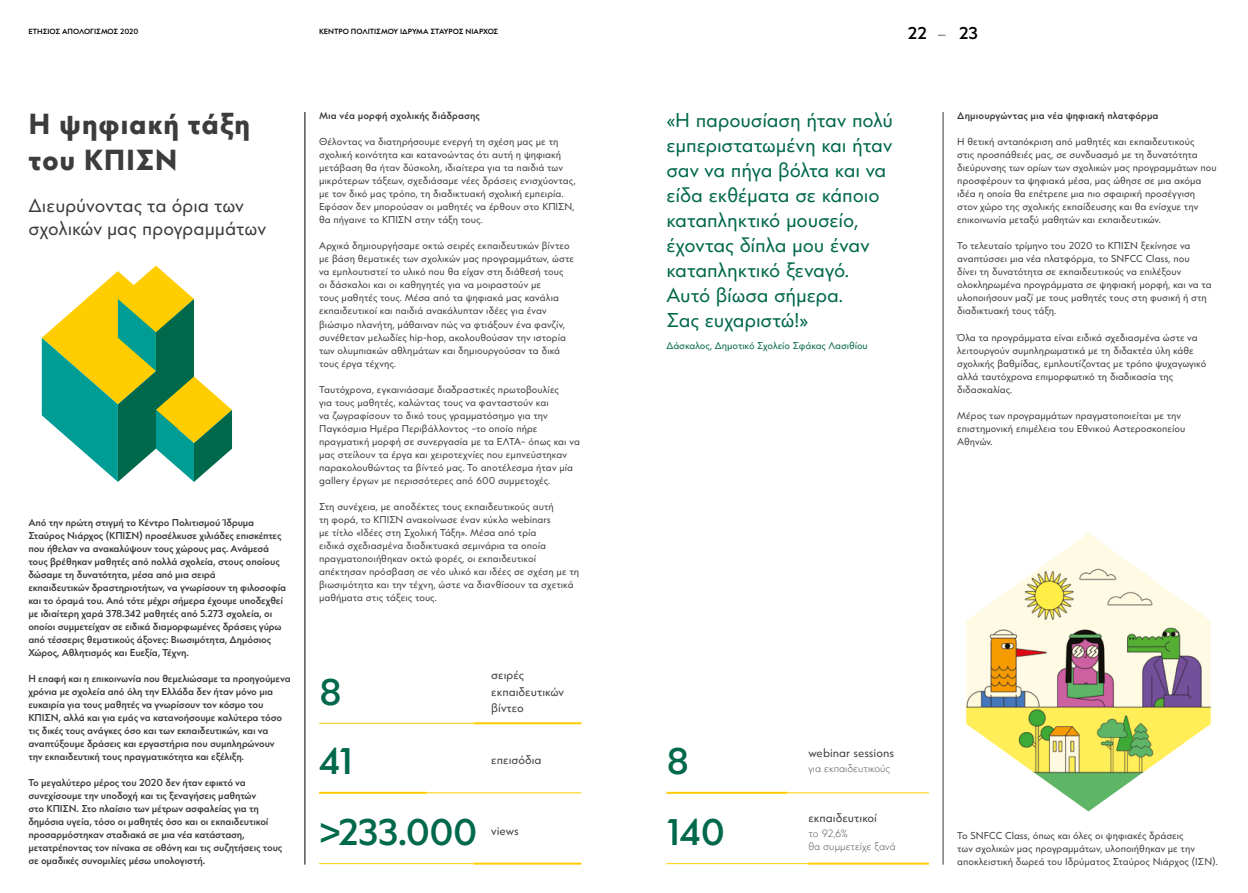
<style>
.page{position:relative;width:1248px;height:893px;background:#fff}
.page>*{position:absolute;margin:0;border:0;box-sizing:border-box;transform-origin:0 0}
.t1{font:500 37px/69px "SNFCC Panoptik";letter-spacing:-.03em;color:#00684b}
.t2{font:700 29px/36px "SNFCC Panoptik";letter-spacing:.02em;color:#3c3c3b}
.t3{font:20px/25px "SNFCC Panoptik";letter-spacing:-.01em;color:#00684b}
.t4{font:19px/22.8px "SNFCC Panoptik";color:#3c3c3b}
.t5{font:500 17px "SNFCC Panoptik";color:#000}
.t6{font:11.9px/16.5px "SNFCC Panoptik";color:#3c3c3b}
.t7{font:300 10.4px/12.5px "SNFCC Panoptik";color:#3c3c3b}
.t8{font:10px/13px "SNFCC Panoptik";color:#3c3c3b}
.t9{font:500 10px/13px "SNFCC Panoptik";letter-spacing:-.015em;color:#3c3c3b}
.t10{font:500 10px "SNFCC Panoptik";letter-spacing:.01em;color:#3c3c3b}
.t11{font:10px "SNFCC Panoptik";letter-spacing:-.005em;color:#00684b}
.t12{font:500 7.5px "SNFCC Panoptik";color:#000}
.s1{font-weight:300;font-size:13px}
</style>
<div class="page">
<hr style="left:304px;top:112px;width:1px;height:753px;background:#000">
<hr style="left:942px;top:112px;width:1px;height:753px;background:#3c3c3b">
<img style="left:966px;top:533px;width:244px;height:278px">
<hr style="left:808px;top:863px;width:120px;height:2px;background:#ffcd00">
<hr style="left:666px;top:863px;width:142px;height:1px;background:#ffcd00">
<hr style="left:666px;top:792px;width:121px;height:2px;background:#ffcd00">
<hr style="left:787px;top:793px;width:141px;height:1px;background:#ffcd00">
<hr style="left:473px;top:863px;width:108px;height:2px;background:#ffcd00">
<hr style="left:319px;top:863px;width:154px;height:1px;background:#ffcd00">
<hr style="left:319px;top:792px;width:108px;height:2px;background:#ffcd00">
<hr style="left:427px;top:793px;width:154px;height:1px;background:#ffcd00">
<hr style="left:473px;top:722px;width:108px;height:2px;background:#ffcd00">
<hr style="left:319px;top:723px;width:154px;height:1px;background:#ffcd00">
<svg style="left:42px;top:266px;width:190px;height:216px"></svg>
<p class="t12" style="left:28px;top:27px;width:112px">ΕΤΗΣΙΟΣ ΑΠΟΛΟΓΙΣΜΟΣ 2020</p>
<p class="t12" style="left:319px;top:27px;width:181px">ΚΕΝΤΡΟ ΠΟΛΙΤΙΣΜΟΥ ΙΔΡΥΜΑ ΣΤΑΥΡΟΣ ΝΙΑΡΧΟΣ</p>
<h3 class="t5" style="left:907px;top:22px;width:72px">22 <span class="s1">—</span> 23</h3>
<h2 class="t2" style="left:29px;top:107px;width:223px">H ψηφιακή τάξη του ΚΠΙΣΝ</h2>
<p class="t10" style="left:957px;top:110px;width:203px">Δημιουργώντας μια νέα ψηφιακή πλατφόρμα</p>
<p class="t10" style="left:319px;top:110px;width:162px">Μια νέα μορφή σχολικής διάδρασης</p>
<p class="t8" style="left:319px;top:136px;width:258px">Θέλοντας να διατηρήσουμε ενεργή τη σχέση μας με τη σχολική κοινότητα και κατανοώντας ότι αυτή η ψηφιακή μετάβαση θα ήταν δύσκολη, ιδιαίτερα για τα παιδιά των μικρότερων τάξεων, σχεδιάσαμε νέες δράσεις ενισχύοντας, με τον δικό μας τρόπο, τη διαδικτυακή σχολική εμπειρία.<br>Εφόσον δεν μπορούσαν οι μαθητές να έρθουν στο ΚΠΙΣΝ, θα πήγαινε το ΚΠΙΣΝ στην τάξη τους.</p>
<p class="t8" style="left:319px;top:240px;width:256px">Αρχικά δημιουργήσαμε οκτώ σειρές εκπαιδευτικών βίντεο με βάση θεματικές των σχολικών μας προγραμμάτων, ώστε να εμπλουτιστεί το υλικό που θα είχαν στη διάθεσή τους<br>οι δάσκαλοι και οι καθηγητές για να μοιραστούν με<br>τους μαθητές τους. Μέσα από τα ψηφιακά μας κανάλια εκπαιδευτικοί και παιδιά ανακάλυπταν ιδέες για έναν βιώσιμο πλανήτη, μάθαιναν πώς να φτιάξουν ένα φανζίν, συνέθεταν μελωδίες hip-hop, ακολουθούσαν την ιστορία των ολυμπιακών αθλημάτων και δημιουργούσαν τα δικά τους έργα τέχνης.</p>
<p class="t8" style="left:319px;top:383px;width:262px">Ταυτόχρονα, εγκαινιάσαμε διαδραστικές πρωτοβουλίες<br>για τους μαθητές, καλώντας τους να φανταστούν και<br>να ζωγραφίσουν το δικό τους γραμματόσημο για την Παγκόσμια Ημέρα Περιβάλλοντος –το οποίο πήρε πραγματική μορφή σε συνεργασία με τα ΕΛΤΑ– όπως και να μας στείλουν τα έργα και χειροτεχνίες που εμπνεύστηκαν παρακολουθώντας τα βίντεό μας. Το αποτέλεσμα ήταν μία gallery έργων με περισσότερες από 600 συμμετοχές.</p>
<p class="t8" style="left:319px;top:500px;width:261px">Στη συνέχεια, με αποδέκτες τους εκπαιδευτικούς αυτή<br>τη φορά, το ΚΠΙΣΝ ανακοίνωσε έναν κύκλο webinars<br>με τίτλο «Ιδέες στη Σχολική Τάξη». Μέσα από τρία<br>ειδικά σχεδιασμένα διαδικτυακά σεμινάρια τα οποία πραγματοποιήθηκαν οκτώ φορές, οι εκπαιδευτικοί απέκτησαν πρόσβαση σε νέο υλικό και ιδέες σε σχέση με τη βιωσιμότητα και την τέχνη, ώστε να διανθίσουν τα σχετικά μαθήματα στις τάξεις τους.</p>
<h3 class="t3" style="left:666px;top:108px;width:228px">«Η παρουσίαση ήταν πολύ εμπεριστατωμένη και ήταν σαν να πήγα βόλτα και να είδα εκθέματα σε κάποιο καταπληκτικό μουσείο, έχοντας δίπλα μου έναν καταπληκτικό ξεναγό.<br>Αυτό βίωσα σήμερα.<br>Σας ευχαριστώ!»</h3>
<p class="t8" style="left:957px;top:136px;width:261px">Η θετική ανταπόκριση από μαθητές και εκπαιδευτικούς<br>στις προσπάθειές μας, σε συνδυασμό με τη δυνατότητα διεύρυνσης των ορίων των σχολικών μας προγραμμάτων που προσφέρουν τα ψηφιακά μέσα, μας ώθησε σε μια ακόμα ιδέα η οποία θα επέτρεπε μια πιο σφαιρική προσέγγιση στον χώρο της σχολικής εκπαίδευσης και θα ενίσχυε την επικοινωνία μεταξύ μαθητών και εκπαιδευτικών.</p>
<p class="t8" style="left:957px;top:240px;width:256px">Το τελευταίο τρίμηνο του 2020 το ΚΠΙΣΝ ξεκίνησε να αναπτύσσει μια νέα πλατφόρμα, το SNFCC Class, που<br>δίνει τη δυνατότητα σε εκπαιδευτικούς να επιλέξουν ολοκληρωμένα προγράμματα σε ψηφιακή μορφή, και να τα υλοποιήσουν μαζί με τους μαθητές τους στη φυσική ή στη διαδικτυακή τους τάξη.</p>
<p class="t8" style="left:957px;top:331px;width:250px">Όλα τα προγράμματα είναι ειδικά σχεδιασμένα ώστε να λειτουργούν συμπληρωματικά με τη διδακτέα ύλη κάθε σχολικής βαθμίδας, εμπλουτίζοντας με τρόπο ψυχαγωγικό αλλά ταυτόχρονα επιμορφωτικό τη διαδικασία της διδασκαλίας.</p>
<p class="t8" style="left:957px;top:409px;width:230px">Μέρος των προγραμμάτων πραγματοποιείται με την επιστημονική επιμέλεια του Εθνικού Αστεροσκοπείου<br>Αθηνών.</p>
<h3 class="t4" style="left:29px;top:195px;width:239px">Διευρύνοντας τα όρια των σχολικών μας προγραμμάτων</h3>
<p class="t11" style="left:666px;top:339px;width:203px">Δάσκαλος, Δημοτικό Σχολείο Σφάκας Λασιθίου</p>
<p class="t9" style="left:28px;top:517px;width:259px">Από την πρώτη στιγμή το Κέντρο Πολιτισμού Ίδρυμα Σταύρος Νιάρχος (ΚΠΙΣΝ) προσέλκυσε χιλιάδες επισκέπτες που ήθελαν να ανακαλύψουν τους χώρους μας. Ανάμεσά τους βρέθηκαν μαθητές από πολλά σχολεία, στους οποίους δώσαμε τη δυνατότητα, μέσα από μια σειρά<br>εκπαιδευτικών δραστηριοτήτων, να γνωρίσουν τη φιλοσοφία και το όραμά του. Από τότε μέχρι σήμερα έχουμε υποδεχθεί με ιδιαίτερη χαρά 378.342 μαθητές από 5.273 σχολεία, οι οποίοι συμμετείχαν σε ειδικά διαμορφωμένες δράσεις γύρω από τέσσερις θεματικούς άξονες: Βιωσιμότητα, Δημόσιος Χώρος, Αθλητισμός και Ευεξία, Τέχνη.</p>
<p class="t9" style="left:28px;top:673px;width:264px">Η επαφή και η επικοινωνία που θεμελιώσαμε τα προηγούμενα χρόνια με σχολεία από όλη την Ελλάδα δεν ήταν μόνο μια ευκαιρία για τους μαθητές να γνωρίσουν τον κόσμο του ΚΠΙΣΝ, αλλά και για εμάς να κατανοήσουμε καλύτερα τόσο τις δικές τους ανάγκες όσο και των εκπαιδευτικών, και να αναπτύξουμε δράσεις και εργαστήρια που συμπληρώνουν την εκπαιδευτική τους πραγματικότητα και εξέλιξη.</p>
<p class="t9" style="left:28px;top:777px;width:255px">Το μεγαλύτερο μέρος του 2020 δεν ήταν εφικτό να συνεχίσουμε την υποδοχή και τις ξεναγήσεις μαθητών<br>στο ΚΠΙΣΝ. Στο πλαίσιο των μέτρων ασφαλείας για τη δημόσια υγεία, τόσο οι μαθητές όσο και οι εκπαιδευτικοί προσαρμόστηκαν σταδιακά σε μια νέα κατάσταση, μετατρέποντας τον πίνακα σε οθόνη και τις συζητήσεις τους σε ομαδικές συνομιλίες μέσω υπολογιστή.</p>
<h1 class="t1" style="left:319px;top:659px;width:36px">8<br>41</h1>
<p class="t6" style="left:491px;top:667px;width:74px">σειρές εκπαιδευτικών βίντεο</p>
<h1 class="t1" style="left:666px;top:728px;width:24px">8</h1>
<p class="t6" style="left:808px;top:745px;width:87px">webinar sessions</p>
<p class="t7" style="left:808px;top:763px;width:83px">για εκπαιδευτικούς</p>
<p class="t6" style="left:491px;top:752px;width:52px">επεισόδια</p>
<p class="t6" style="left:808px;top:809px;width:70px">εκπαιδευτικοί</p>
<p class="t7" style="left:808px;top:827px;width:89px">το 92,6%<br>θα συμμετείχε ξανά</p>
<h1 class="t1" style="left:319px;top:799px;width:160px">&gt;233.000</h1>
<h1 class="t1" style="left:666px;top:799px;width:60px">140</h1>
<p class="t6" style="left:491px;top:822px;width:29px">views</p>
<p class="t8" style="left:957px;top:829px;width:262px">Το SNFCC Class, όπως και όλες οι ψηφιακές δράσεις<br>των σχολικών μας προγραμμάτων, υλοποιήθηκαν με την αποκλειστική δωρεά του Ιδρύματος Σταύρος Νιάρχος (ΙΣΝ).</p>
</div>
